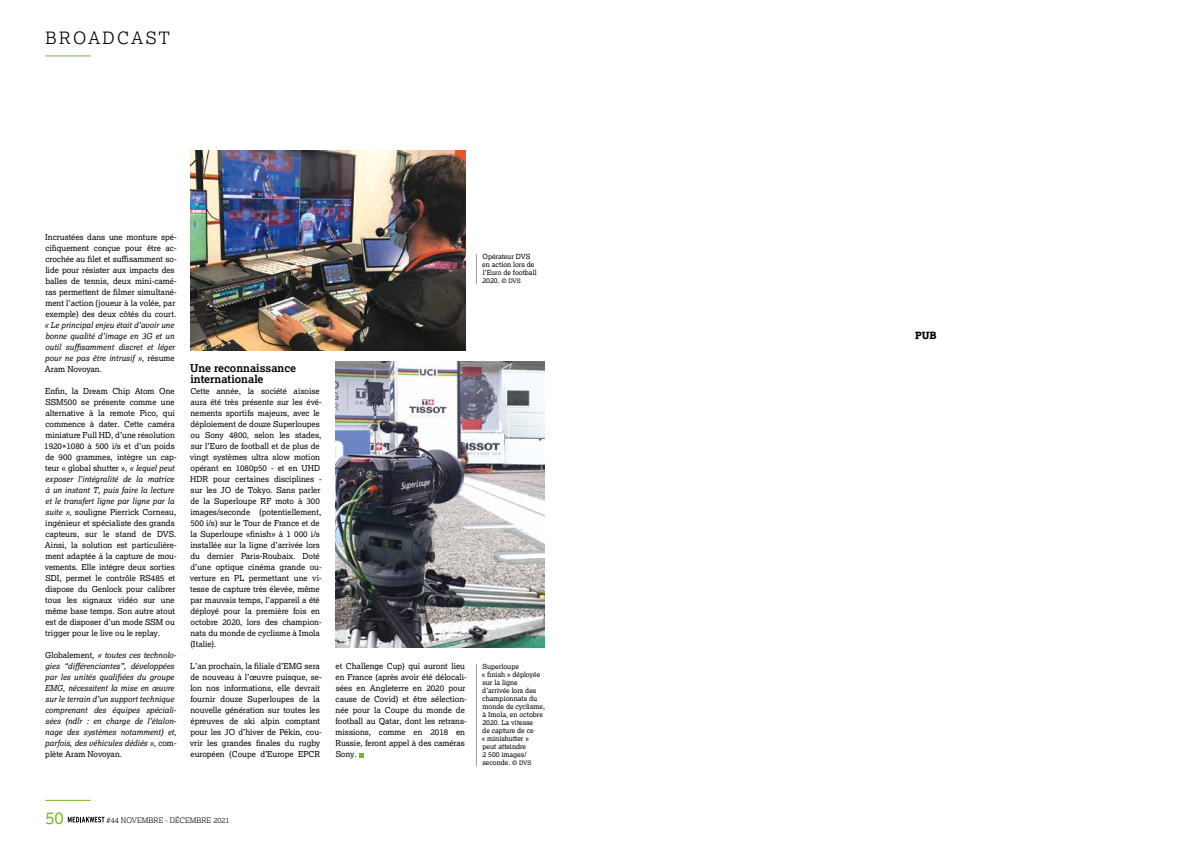
<style>
.page{position:relative;width:1191px;height:842px;background:#fff}
.page>*{position:absolute;margin:0;border:0;box-sizing:border-box;transform-origin:0 0}
.t1{font:300 17px "Lexia";letter-spacing:.14em;color:#000}
.t2{font:17px "Lexia";color:#76b82a}
.t3{font:700 11px/11px "Lexia";color:#000}
.t4{font:800 10px "Lexia";color:#000}
.t5{font:8.2px/11px "Lexia";color:#000}
.t6{font:italic 8.2px/11px "Lexia";color:#000;text-align:justify}
.t7{font:300 7.5px "Lexia";color:#000}
.t8{font:7px/8px "Lexia";color:#000}
.s1{font-style:normal}
.s2{font-style:italic}
.s3{font-size:6px}
</style>
<div class="page">
<hr style="left:45px;top:55px;width:46px;height:1px;background:#76b82a">
<hr style="left:45px;top:800px;width:46px;height:1px;background:#76b82a">
<svg style="left:68px;top:817px;width:36px;height:5px"></svg>
<svg style="left:359px;top:753px;width:4px;height:4px"></svg>
<img style="left:190px;top:150px;width:275px;height:200px">
<img style="left:335px;top:361px;width:209px;height:286px">
<hr style="left:476px;top:254px;width:1px;height:30px;background:#9d9d9c">
<hr style="left:476px;top:664px;width:1px;height:102px;background:#9d9d9c">
<h1 class="t1" style="left:45px;top:27px;width:126px">BROADCAST</h1>
<p class="t5" style="left:45px;top:232px;width:133px">Incrustées dans une monture spé&shy;cifiquement conçue pour être ac&shy;crochée au filet et suffisamment so&shy;lide pour résister aux impacts des balles de tennis, deux mini-camé&shy;ras permettent de filmer simultané&shy;ment l’action (joueur à la volée, par exemple) des deux côtés du court.</p>
<p class="t6" style="left:45px;top:319px;width:132px">« Le principal enjeu était d’avoir une bonne qualité d’image en 3G et un outil suffisamment discret et léger pour ne pas être intrusif »<span class="s1">, résume Aram Novoyan.</span></p>
<p class="t5" style="left:44px;top:385px;width:134px">Enfin, la Dream Chip Atom One SSM500 se présente comme une alternative à la remote Pico, qui commence à dater. Cette caméra miniature Full HD, d’une résolution 1920×1080 à 500 i/s et d’un poids de 900 grammes, intègre un cap&shy;teur « global shutter », <span class="s2">« lequel peut exposer l’intégralité de la matrice à un instant T, puis faire la lecture et le transfert ligne par ligne par la suite »</span>, souligne Pierrick Corneau, ingénieur et spécialiste des grands capteurs, sur le stand de DVS.<br>Ainsi, la solution est particulière&shy;ment adaptée à la capture de mou&shy;vements. Elle intègre deux sorties SDI, permet le contrôle RS485 et dispose du Genlock pour calibrer tous les signaux vidéo sur une même base temps. Son autre atout est de disposer d’un mode SSM ou trigger pour le live ou le replay.</p>
<p class="t6" style="left:45px;top:649px;width:133px;text-align:left"><span class="s1">Globalement,</span> « toutes ces technolo&shy;gies “différenciantes”, développées par les unités qualifiées du groupe EMG, nécessitent la mise en œuvre sur le terrain d’un support technique comprenant des équipes spéciali&shy;sées (ndlr : en charge de l’étalon&shy;nage des systèmes notamment) et, parfois, des véhicules dédiés »<span class="s1">, com&shy;plète Aram Novoyan.</span></p>
<h2 class="t3" style="left:190px;top:362px;width:108px">Une reconnaissance internationale</h2>
<p class="t5" style="left:190px;top:386px;width:133px">Cette année, la société aixoise aura été très présente sur les évé&shy;nements sportifs majeurs, avec le déploiement de douze Superloupes ou Sony 4800, selon les stades, sur l’Euro de football et de plus de vingt systèmes ultra slow motion opérant en 1080p50 - et en UHD<br>HDR pour certaines disciplines - sur les JO de Tokyo. Sans parler de la Superloupe RF moto à 300 images/seconde (potentiellement,<br>500 i/s) sur le Tour de France et de la Superloupe «finish» à 1 000 i/s installée sur la ligne d’arrivée lors du dernier Paris-Roubaix. Doté d’une optique cinéma grande ou&shy;verture en PL permettant une vi&shy;tesse de capture très élevée, même par mauvais temps, l’appareil a été déployé pour la première fois en octobre 2020, lors des champion&shy;nats du monde de cyclisme à Imola (Italie).</p>
<p class="t5" style="left:190px;top:661px;width:133px">L’an prochain, la filiale d’EMG sera de nouveau à l’œuvre puisque, se&shy;lon nos informations, elle devrait fournir douze Superloupes de la nouvelle génération sur toutes les épreuves de ski alpin comptant pour les JO d’hiver de Pékin, cou&shy;vrir les grandes finales du rugby européen (Coupe d’Europe EPCR</p>
<p class="t5" style="left:335px;top:660px;width:133px">et Challenge Cup) qui auront lieu en France (après avoir été délocali&shy;sées en Angleterre en 2020 pour cause de Covid) et être sélection&shy;née pour la Coupe du monde de football au Qatar, dont les retrans&shy;missions, comme en 2018 en<br>Russie, feront appel à des caméras<br>Sony.</p>
<p class="t8" style="left:482px;top:253px;width:56px">Opérateur DVS en action lors de l’Euro de football<br>2020. <span class="s3">© DVS</span></p>
<p class="t8" style="left:482px;top:662px;width:64px">Superloupe<br>« finish » déployée sur la ligne d’arrivée lors des championnats du monde de cyclisme, à Imola, en octobre<br>2020. La vitesse<br>de capture de ce<br>« minishutter »<br>peut atteindre<br>2 500 images/ seconde. <span class="s3">© DVS</span></p>
<h1 class="t2" style="left:45px;top:807px;width:20px">50</h1>
<p class="t7" style="left:107px;top:815px;width:125px">#44 NOVEMBRE - DÉCEMBRE 2021</p>
<p class="t4" style="left:915px;top:329px;width:23px">PUB</p>
</div>
